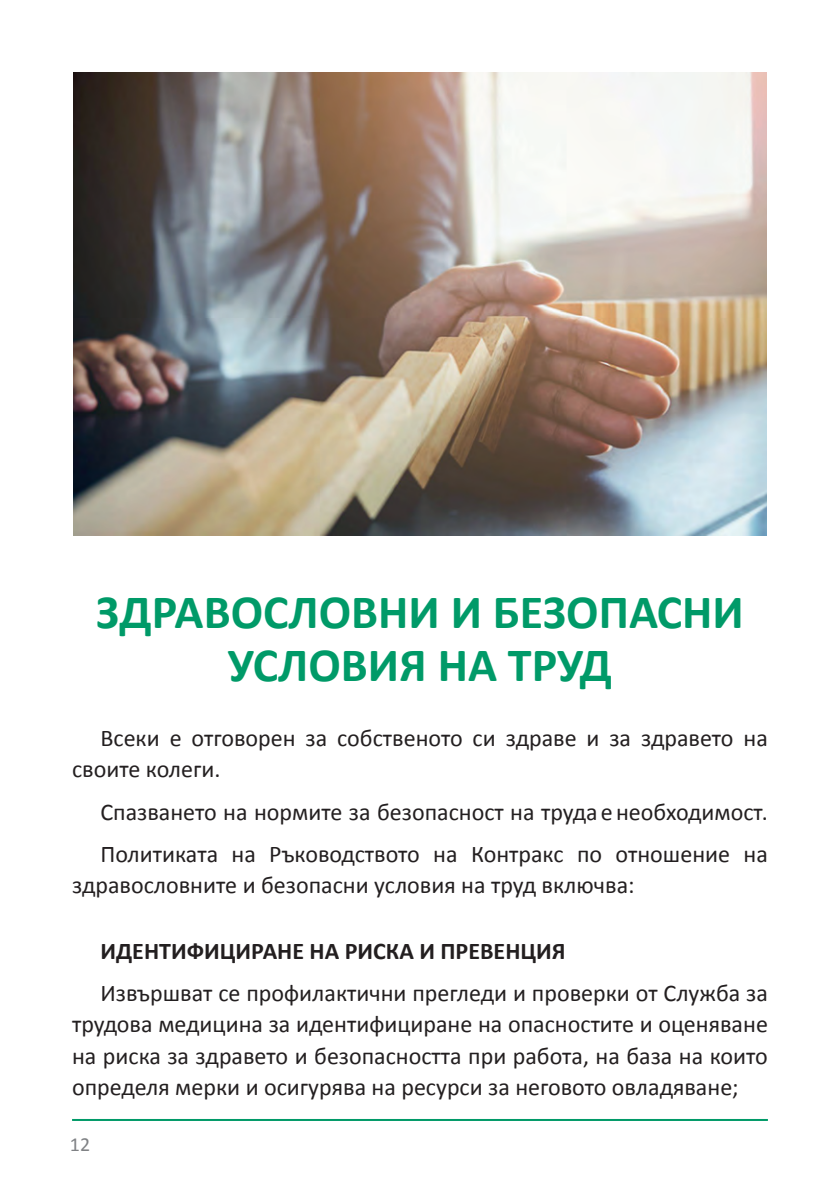
<style>
.page{position:relative;width:840px;height:1191px;background:#fff}
.page>*{position:absolute;margin:0;border:0;box-sizing:border-box;transform-origin:0 0}
.t1{font:700 48px/52.8px "Calibri";color:#009a68;text-align:center}
.t2{font:24px/31.2px "Calibri";color:#231f20}
.t3{font:700 24px "Calibri";color:#231f20}
.t4{font:20px "Calibri";color:#808285}
</style>
<div class="page">
<hr style="left:72px;top:1119px;width:695px;height:2px;background:#009a68">
<img style="left:74px;top:72px;width:691px;height:463px">
<p class="t1" style="left:96px;top:585px;width:648px">ЗДРАВОСЛОВНИ И БЕЗОПАСНИ<br>УСЛОВИЯ НА ТРУД</p>
<p class="t2" style="left:72px;top:722px;width:697px;text-indent:28px">Всеки е отговорен за собственото си здраве и за здравето на своите колеги.</p>
<p class="t2" style="left:100px;top:796px;width:668px">Спазването на нормите за безопасност на труда е необходимост.</p>
<p class="t2" style="left:72px;top:838px;width:697px;text-indent:28px">Политиката на Ръководството на Контракс по отношение на здравословните и безопасни условия на труд включва:</p>
<p class="t3" style="left:100px;top:935px;width:466px">ИДЕНТИФИЦИРАНЕ НА РИСКА И ПРЕВЕНЦИЯ</p>
<p class="t2" style="left:72px;top:977px;width:697px;text-align:justify;text-indent:28px">Извършват се профилактични прегледи и проверки от Служба за трудова медицина за идентифициране на опасностите и оценяване на риска за здравето и безопасността при работа, на база на които определя мерки и осигурява на ресурси за неговото овладяване;</p>
<p class="t4" style="left:70px;top:1131px;width:22px">12</p>
</div>
